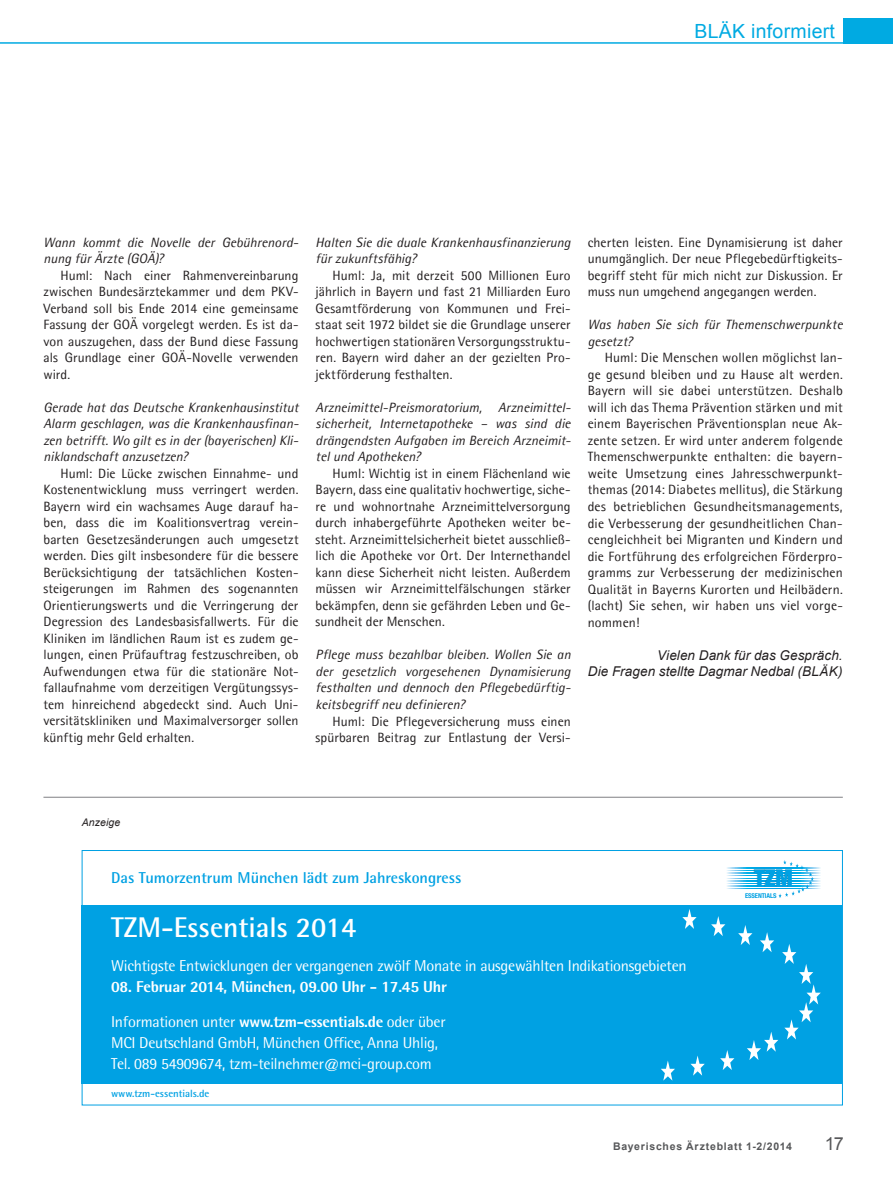
<style>
.page{position:relative;width:893px;height:1192px;background:#fff}
.page>*{position:absolute;margin:0;border:0;box-sizing:border-box;transform-origin:0 0}
.t1{font:700 28.5px "Rotis Semi Sans";color:#fff}
.t2{font:19.5px "Arial";letter-spacing:.015em;color:#00aae2}
.t3{font:18px "Arial";color:#57585a}
.t4{font:15.75px/21px "Rotis Semi Sans";letter-spacing:-.015em;color:#fff}
.t5{font:800 15.75px/34.5px "Rotis Semi Sans";letter-spacing:-.015em;color:#fff}
.t6{font:700 15.75px "Rotis Semi Sans";color:#00a1e3}
.t7{font:13.5px/16.5px "Agfa Rotis Semisans";letter-spacing:.005em;color:#231f20;text-align:justify}
.t8{font:italic 13.5px/16.5px "Agfa Rotis Semisans";color:#231f20}
.t9{font:italic 13.5px/16.5px "Arial";letter-spacing:.01em;color:#231f20;text-align:right}
.t10{font:700 10.5px "Arial";letter-spacing:.075em;color:#57585a}
.t11{font:700 10.5px "Rotis Semi Sans";color:#00a1e3}
.t12{font:italic 10.5px "Arial";letter-spacing:.01em;color:#231f20}
.t13{font:700 condensed 6.6px "Helvetica Neue";letter-spacing:-.01em;color:#00a1e3}
.s1{font-weight:400}
</style>
<div class="page">
<hr style="left:0;top:42px;width:893px;height:2px;background:#00aae2">
<div style="left:843px;top:18px;width:50px;height:25px;background:#00aae2"></div>
<div style="left:82px;top:905px;width:760px;height:178px;background:#00a1e3"></div>
<svg style="left:661px;top:909px;width:160px;height:171px"></svg>
<svg style="left:727px;top:867px;width:93px;height:1px"></svg>
<svg style="left:727px;top:870px;width:93px;height:1px"></svg>
<svg style="left:727px;top:872px;width:93px;height:1px"></svg>
<svg style="left:727px;top:875px;width:93px;height:1px"></svg>
<svg style="left:727px;top:880px;width:93px;height:1px"></svg>
<svg style="left:727px;top:883px;width:93px;height:1px"></svg>
<svg style="left:727px;top:885px;width:93px;height:1px"></svg>
<svg style="left:727px;top:888px;width:93px;height:1px"></svg>
<svg style="left:754px;top:860px;width:60px;height:37px"></svg>
<hr style="left:43px;top:796px;width:800px;height:1px;background:#808083">
<h2 class="t2" style="left:694px;top:17px;width:142px">BLÄK informiert</h2>
<p class="t8" style="left:43px;top:234px;width:256px">Wann kommt die Novelle der Gebührenord&shy;nung für Ärzte (GOÄ)?</p>
<p class="t7" style="left:43px;top:267px;width:257px;text-indent:17px">Huml: Nach einer Rahmenvereinbarung zwischen Bundesärztekammer und dem PKV-Verband soll bis Ende 2014 eine gemeinsame Fassung der GOÄ vorgelegt werden. Es ist da&shy;von auszugehen, dass der Bund diese Fassung als Grundlage einer GOÄ-Novelle verwenden wird.</p>
<p class="t8" style="left:43px;top:398px;width:257px;text-align:justify">Gerade hat das Deutsche Krankenhausinstitut Alarm geschlagen, was die Krankenhausfinan&shy;zen betrifft. Wo gilt es in der (bayerischen) Kli&shy;niklandschaft anzusetzen?</p>
<p class="t7" style="left:43px;top:465px;width:257px;text-indent:17px">Huml: Die Lücke zwischen Einnahme- und Kostenentwicklung muss verringert werden.<br>Bayern wird ein wachsames Auge darauf ha&shy;ben, dass die im Koalitionsvertrag verein&shy;barten Gesetzesänderungen auch umgesetzt werden. Dies gilt insbesondere für die bessere Berücksichtigung der tatsächlichen Kosten&shy;steigerungen im Rahmen des sogenannten Orientierungswerts und die Verringerung der Degression des Landesbasisfallwerts. Für die Kliniken im ländlichen Raum ist es zudem ge&shy;lungen, einen Prüfauftrag festzuschreiben, ob Aufwendungen etwa für die stationäre Not&shy;fallaufnahme vom derzeitigen Vergütungssys&shy;tem hinreichend abgedeckt sind. Auch Uni&shy;versitätskliniken und Maximalversorger sollen künftig mehr Geld erhalten.</p>
<p class="t8" style="left:316px;top:234px;width:257px">Halten Sie die duale Krankenhausfinanzierung für zukunftsfähig?</p>
<p class="t7" style="left:316px;top:267px;width:257px;text-indent:17px">Huml: Ja, mit derzeit 500 Millionen Euro jährlich in Bayern und fast 21 Milliarden Euro Gesamtförderung von Kommunen und Frei&shy;staat seit 1972 bildet sie die Grundlage unserer hochwertigen stationären Versorgungsstruktu&shy;ren. Bayern wird daher an der gezielten Pro&shy;jektförderung festhalten.</p>
<p class="t8" style="left:316px;top:399px;width:257px;text-align:justify">Arzneimittel-Preismoratorium, Arzneimittel&shy;sicherheit, Internetapotheke – was sind die drängendsten Aufgaben im Bereich Arzneimit&shy;tel und Apotheken?</p>
<p class="t7" style="left:316px;top:465px;width:257px;text-indent:17px">Huml: Wichtig ist in einem Flächenland wie Bayern, dass eine qualitativ hochwertige, siche&shy;re und wohnortnahe Arzneimittelversorgung durch inhabergeführte Apotheken weiter be&shy;steht. Arzneimittelsicherheit bietet ausschließ&shy;lich die Apotheke vor Ort. Der Internethandel kann diese Sicherheit nicht leisten. Außerdem müssen wir Arzneimittelfälschungen stärker bekämpfen, denn sie gefährden Leben und Ge&shy;sundheit der Menschen.</p>
<p class="t8" style="left:316px;top:646px;width:257px;text-align:justify">Pflege muss bezahlbar bleiben. Wollen Sie an der gesetzlich vorgesehenen Dynamisierung festhalten und dennoch den Pflegebedürftig&shy;keitsbegriff neu definieren?</p>
<p class="t7" style="left:316px;top:712px;width:257px;text-align:right">Huml: Die Pflegeversicherung muss einen spürbaren Beitrag zur Entlastung der Versi-</p>
<p class="t7" style="left:588px;top:234px;width:257px">cherten leisten. Eine Dynamisierung ist daher unumgänglich. Der neue Pflegebedürftigkeits&shy;begriff steht für mich nicht zur Diskussion. Er muss nun umgehend angegangen werden.</p>
<p class="t8" style="left:588px;top:316px;width:256px">Was haben Sie sich für Themenschwerpunkte gesetzt?</p>
<p class="t7" style="left:588px;top:349px;width:257px;text-indent:17px">Huml: Die Menschen wollen möglichst lan&shy;ge gesund bleiben und zu Hause alt werden.<br>Bayern will sie dabei unterstützen. Deshalb will ich das Thema Prävention stärken und mit einem Bayerischen Präventionsplan neue Ak&shy;zente setzen. Er wird unter anderem folgende Themenschwerpunkte enthalten: die bayern&shy;weite Umsetzung eines Jahresschwerpunkt&shy;themas (2014: Diabetes mellitus), die Stärkung des betrieblichen Gesundheitsmanagements, die Verbesserung der gesundheitlichen Chan&shy;cengleichheit bei Migranten und Kindern und die Fortführung des erfolgreichen Förderpro&shy;gramms zur Verbesserung der medizinischen Qualität in Bayerns Kurorten und Heilbädern. (lacht) Sie sehen, wir haben uns viel vorge&shy;nommen!</p>
<p class="t9" style="left:588px;top:646px;width:257px">Vielen Dank für das Gespräch.<br>Die Fragen stellte Dagmar Nedbal (BLÄK)</p>
<p class="t12" style="left:82px;top:815px;width:40px">Anzeige</p>
<p class="t6" style="left:111px;top:871px;width:352px">Das Tumorzentrum München lädt zum Jahreskongress</p>
<h1 class="t1" style="left:111px;top:917px;width:247px">TZM-Essentials 2014</h1>
<p class="t4" style="left:111px;top:956px;width:577px">Wichtigste Entwicklungen der vergangenen zwölf Monate in ausgewählten Indikationsgebieten</p>
<p class="t5" style="left:111px;top:971px;width:337px">08. Februar 2014, München, 09.00 Uhr - 17.45 Uhr<br><span class="s1">Informationen unter</span> www.tzm-essentials.de <span class="s1">oder über</span></p>
<p class="t4" style="left:111px;top:1033px;width:328px">MCI Deutschland GmbH, München Office, Anna Uhlig,<br>Tel. 089 54909674, tzm-teilnehmer@mci-group.com</p>
<p class="t11" style="left:111px;top:1089px;width:100px">www.tzm-essentials.de</p>
<p class="t13" style="left:745px;top:893px;width:33px">ESSENTIALS</p>
<p class="t10" style="left:613px;top:1138px;width:180px">Bayerisches Ärzteblatt 1-2/2014</p>
<h3 class="t3" style="left:825px;top:1131px;width:21px">17</h3>
</div>
